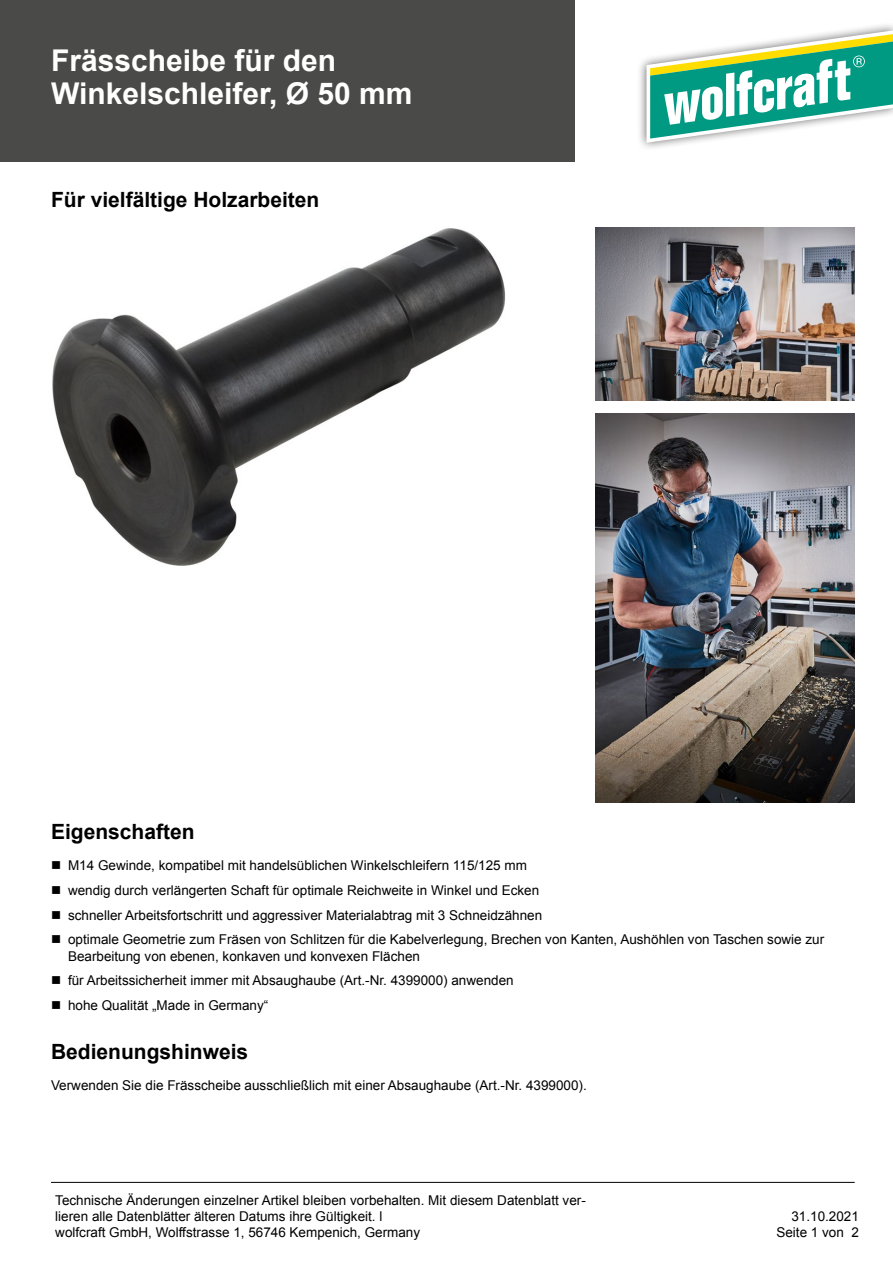
<style>
.page{position:relative;width:893px;height:1263px;background:#fff}
.page>*{position:absolute;margin:0;border:0;box-sizing:border-box;transform-origin:0 0}
.t1{font:700 30px/33px "Arial";color:#fff}
.t2{font:700 21px "Arial";color:#000}
.t3{font:13.5px/24.8px "Arial";color:#000}
</style>
<div class="page">
<div style="left:0;top:0;width:574px;height:162px;background:#4a4a49"></div>
<hr style="left:51px;top:1182px;width:804px;height:1px;background:#000">
<div style="left:637px;top:22px;width:256px;height:130px;background:#000;opacity:.6"></div>
<svg style="left:646px;top:30px;width:247px;height:113px"></svg>
<img style="left:52px;top:228px;width:454px;height:338px">
<img style="left:595px;top:228px;width:260px;height:173px">
<img style="left:595px;top:414px;width:260px;height:389px">
<h1 class="t1" style="left:51px;top:45px;width:363px">Frässcheibe für den<br>Winkelschleifer, Ø 50 mm</h1>
<h2 class="t2" style="left:51px;top:185px;width:270px">Für vielfältige Holzarbeiten</h2>
<h2 class="t2" style="left:51px;top:818px;width:145px">Eigenschaften</h2>
<p class="t3" style="left:68px;top:853px;width:758px">M14 Gewinde, kompatibel mit handelsüblichen Winkelschleifern 115/125 mm<br>wendig durch verlängerten Schaft für optimale Reichweite in Winkel und Ecken<br>schneller Arbeitsfortschritt und aggressiver Materialabtrag mit 3 Schneidzähnen<br>optimale Geometrie zum Fräsen von Schlitzen für die Kabelverlegung, Brechen von Kanten, Aushöhlen von Taschen sowie zur</p>
<p class="t3" style="left:68px;top:944px;width:447px">Bearbeitung von ebenen, konkaven und konvexen Flächen<br>für Arbeitssicherheit immer mit Absaughaube (Art.-Nr. 4399000) anwenden hohe Qualität „Made in Germany“</p>
<h2 class="t2" style="left:51px;top:1038px;width:199px">Bedienungshinweis</h2>
<p class="t3" style="left:51px;top:1073px;width:537px">Verwenden Sie die Frässcheibe ausschließlich mit einer Absaughaube (Art.-Nr. 4399000).</p>
<p class="t3" style="left:55px;top:1192px;width:532px;line-height:16.2px">Technische Änderungen einzelner Artikel bleiben vorbehalten. Mit diesem Datenblatt ver&shy;lieren alle Datenblätter älteren Datums ihre Gültigkeit. l<br>wolfcraft GmbH, Wolffstrasse 1, 56746 Kempenich, Germany</p>
<p class="t3" style="left:776px;top:1208px;width:84px;line-height:16.2px;text-align:right">31.10.2021<br>Seite 1 von 2</p>
</div>
